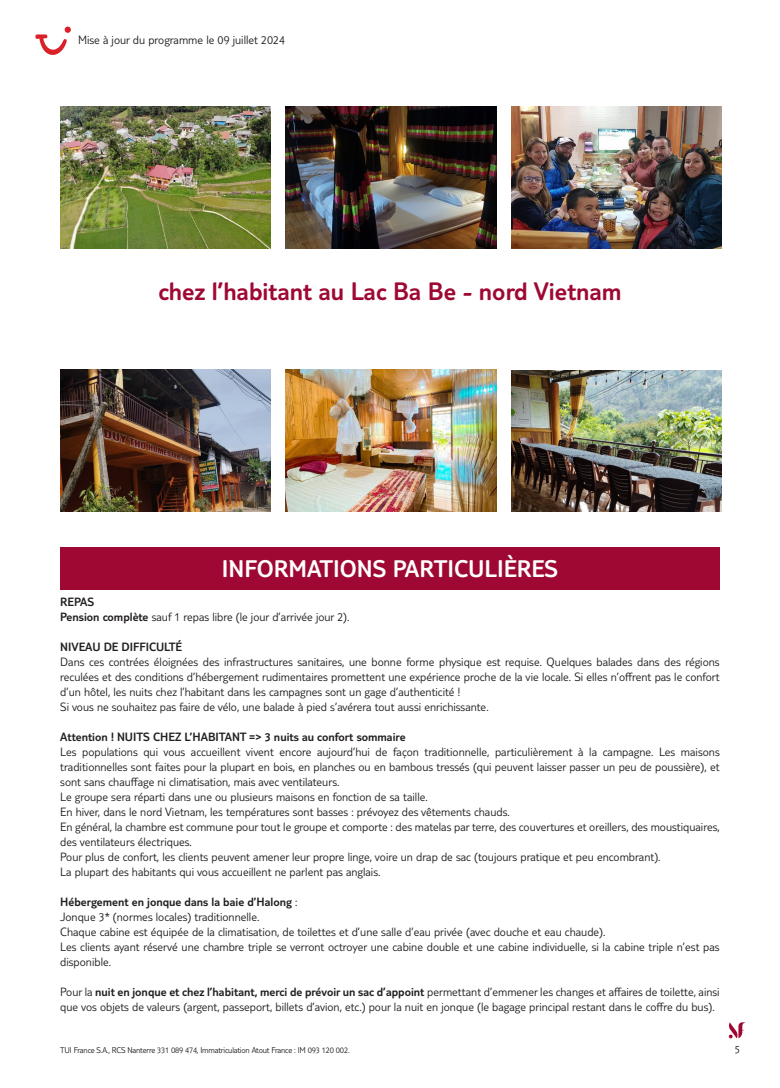
<style>
.page{position:relative;width:780px;height:1088px;background:#fff}
.page>*{position:absolute;margin:0;border:0;box-sizing:border-box;transform-origin:0 0}
.t1{font:300 26.25px "TUI Type";color:#9e0832}
.t2{font:300 25px "TUI Type";color:#fff}
.t3{font:300 12.5px/15px "TUI Type";color:#231f20}
.t4{font:300 12.5px "TUI Type";color:#231f20}
.t5{font:300 11.25px "TUI Type";color:#231f20}
.t6{font:300 8.75px "TUI Type";letter-spacing:-.02em;color:#231f20}
.s1{font-style:inherit}
</style>
<div class="page">
<svg style="left:728px;top:1022px;width:18px;height:16px"></svg>
<img style="left:60px;top:107px;width:210px;height:141px">
<img style="left:286px;top:107px;width:210px;height:141px">
<img style="left:511px;top:107px;width:210px;height:141px">
<img style="left:60px;top:370px;width:210px;height:141px">
<img style="left:286px;top:370px;width:210px;height:141px">
<img style="left:511px;top:370px;width:210px;height:141px">
<div style="left:60px;top:547px;width:659px;height:42px;background:#9e0832"></div>
<svg style="left:35px;top:27px;width:36px;height:28px"></svg>
<p class="t3" style="left:78px;top:32px;width:208px">Mise à jour du programme le 09 juillet 2024</p>
<h1 class="t1" style="left:158px;top:276px;width:464px">chez l’habitant au Lac Ba Be - nord Vietnam</h1>
<h2 class="t2" style="left:222px;top:554px;width:337px">INFORMATIONS PARTICULIÈRES</h2>
<p class="t3" style="left:60px;top:594px;width:291px"><span class="s1">REPAS<br>Pension complète</span> sauf 1 repas libre (le jour d’arrivée jour 2).</p>
<p class="t4" style="left:60px;top:640px;width:123px">NIVEAU DE DIFFICULTÉ</p>
<p class="t3" style="left:60px;top:654px;width:661px">Dans ces contrées éloignées des infrastructures sanitaires, une bonne forme physique est requise. Quelques balades dans des régions reculées et des conditions d’hébergement rudimentaires promettent une expérience proche de la vie locale. Si elles n’offrent pas le confort d’un hôtel, les nuits chez l’habitant dans les campagnes sont un gage d’authenticité !<br>Si vous ne souhaitez pas faire de vélo, une balade à pied s’avérera tout aussi enrichissante.</p>
<p class="t4" style="left:60px;top:730px;width:347px">Attention ! NUITS CHEZ L’HABITANT =&gt; 3 nuits au confort sommaire</p>
<p class="t3" style="left:60px;top:744px;width:661px">Les populations qui vous accueillent vivent encore aujourd’hui de façon traditionnelle, particulièrement à la campagne. Les maisons traditionnelles sont faites pour la plupart en bois, en planches ou en bambous tressés (qui peuvent laisser passer un peu de poussière), et sont sans chauffage ni climatisation, mais avec ventilateurs.<br>Le groupe sera réparti dans une ou plusieurs maisons en fonction de sa taille.<br>En hiver, dans le nord Vietnam, les températures sont basses : prévoyez des vêtements chauds.<br>En général, la chambre est commune pour tout le groupe et comporte : des matelas par terre, des couvertures et oreillers, des moustiquaires, des ventilateurs électriques.<br>Pour plus de confort, les clients peuvent amener leur propre linge, voire un drap de sac (toujours pratique et peu encombrant).<br>La plupart des habitants qui vous accueillent ne parlent pas anglais.</p>
<p class="t3" style="left:60px;top:894px;width:661px"><span class="s1">Hébergement en jonque dans la baie d’Halong</span> :<br>Jonque 3* (normes locales) traditionnelle.<br>Chaque cabine est équipée de la climatisation, de toilettes et d’une salle d’eau privée (avec douche et eau chaude).<br>Les clients ayant réservé une chambre triple se verront octroyer une cabine double et une cabine individuelle, si la cabine triple n’est pas disponible.</p>
<p class="t3" style="left:60px;top:984px;width:661px">Pour la <span class="s1">nuit en jonque et chez l’habitant, merci de prévoir un sac d’appoint</span> permettant d’emmener les changes et affaires de toilette, ainsi que vos objets de valeurs (argent, passeport, billets d’avion, etc.) pour la nuit en jonque (le bagage principal restant dans le coffre du bus).</p>
<p class="t6" style="left:60px;top:1045px;width:291px">TUI France S.A., RCS Nanterre 331 089 474, Immatriculation Atout France : IM 093 120 002.</p>
<p class="t5" style="left:734px;top:1042px;width:7px">5</p>
</div>
